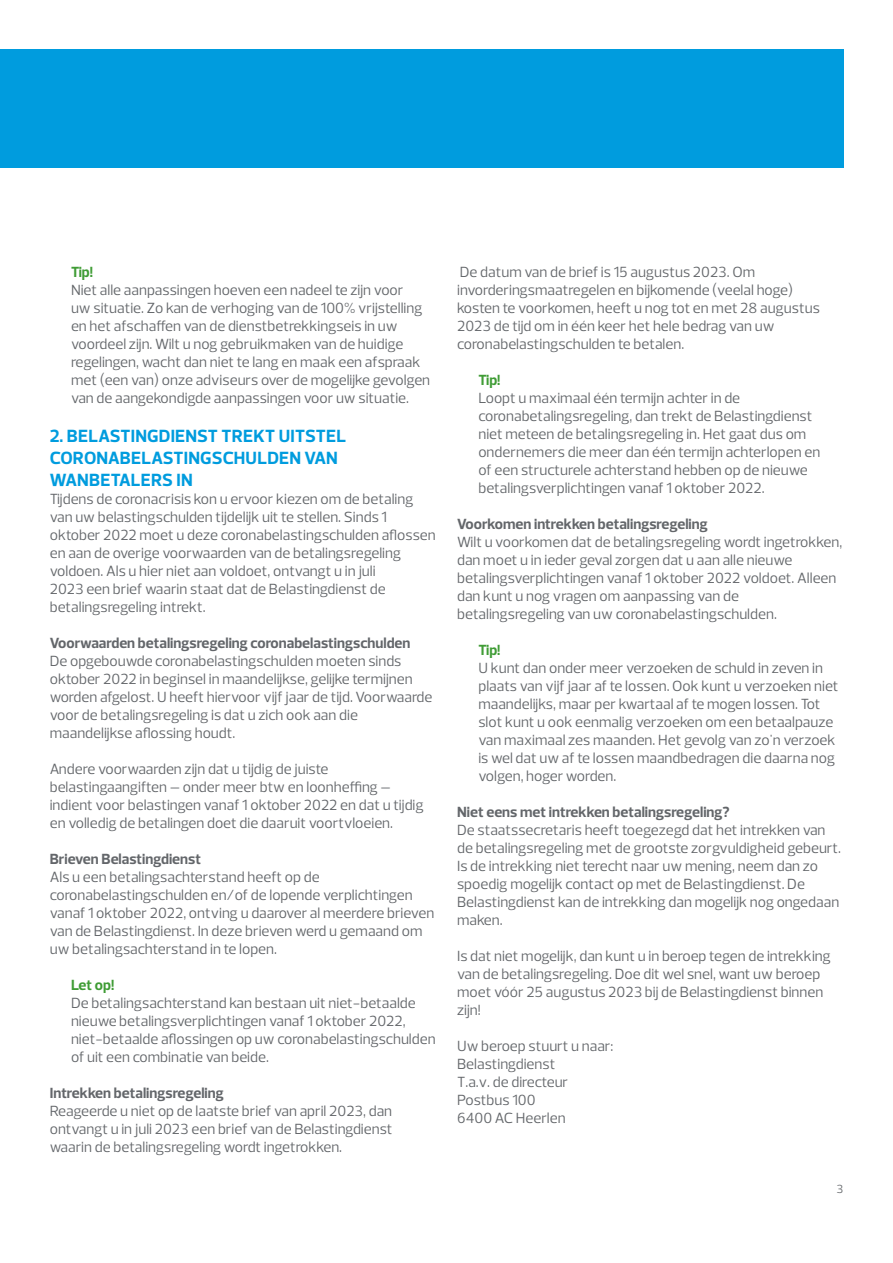
<style>
.page{position:relative;width:893px;height:1263px;background:#fff}
.page>*{position:absolute;margin:0;border:0;box-sizing:border-box;transform-origin:0 0}
.t1{font:700 18px/21.6px "Prelo";letter-spacing:.015em;color:#009cde}
.t2{font:15px/18px "Prelo";color:#63666a}
.t3{font:700 15px "Prelo";color:#63666a}
.t4{font:700 15px "Prelo";color:#3f9c35}
.t5{font:12px "Prelo";color:#63666a}
</style>
<div class="page">
<div style="left:0;top:50px;width:843px;height:118px;background:#009cde"></div>
<p class="t4" style="left:71px;top:262px;width:24px">Tip!</p>
<p class="t2" style="left:71px;top:281px;width:361px">Niet alle aanpassingen hoeven een nadeel te zijn voor<br>uw situatie. Zo kan de verhoging van de 100% vrijstelling en het afschaffen van de dienstbetrekkingseis in uw voordeel zijn. Wilt u nog gebruikmaken van de huidige regelingen, wacht dan niet te lang en maak een afspraak met (een van) onze adviseurs over de mogelijke gevolgen van de aangekondigde aanpassingen voor uw situatie.</p>
<p class="t1" style="left:50px;top:426px;width:298px">2. BELASTINGDIENST TREKT UITSTEL<br>CORONABELASTINGSCHULDEN VAN<br>WANBETALERS IN</p>
<p class="t2" style="left:50px;top:490px;width:387px">Tijdens de coronacrisis kon u ervoor kiezen om de betaling van uw belastingschulden tijdelijk uit te stellen. Sinds 1 oktober 2022 moet u deze coronabelastingschulden aflossen en aan de overige voorwaarden van de betalingsregeling voldoen. Als u hier niet aan voldoet, ontvangt u in juli<br>2023 een brief waarin staat dat de Belastingdienst de betalingsregeling intrekt.</p>
<p class="t3" style="left:50px;top:633px;width:362px">Voorwaarden betalingsregeling coronabelastingschulden</p>
<p class="t2" style="left:50px;top:652px;width:384px">De opgebouwde coronabelastingschulden moeten sinds oktober 2022 in beginsel in maandelijkse, gelijke termijnen worden afgelost. U heeft hiervoor vijf jaar de tijd. Voorwaarde voor de betalingsregeling is dat u zich ook aan die maandelijkse aflossing houdt.</p>
<p class="t2" style="left:50px;top:760px;width:376px">Andere voorwaarden zijn dat u tijdig de juiste belastingaangiften – onder meer btw en loonheffing – indient voor belastingen vanaf 1 oktober 2022 en dat u tijdig en volledig de betalingen doet die daaruit voortvloeien.</p>
<p class="t3" style="left:50px;top:849px;width:153px">Brieven Belastingdienst</p>
<p class="t2" style="left:50px;top:868px;width:386px">Als u een betalingsachterstand heeft op de coronabelastingschulden en/of de lopende verplichtingen vanaf 1 oktober 2022, ontving u daarover al meerdere brieven van de Belastingdienst. In deze brieven werd u gemaand om uw betalingsachterstand in te lopen.</p>
<p class="t4" style="left:71px;top:975px;width:45px">Let op!</p>
<p class="t2" style="left:71px;top:994px;width:366px">De betalingsachterstand kan bestaan uit niet-betaalde nieuwe betalingsverplichtingen vanaf 1 oktober 2022, niet-betaalde aflossingen op uw coronabelastingschulden of uit een combinatie van beide.</p>
<p class="t3" style="left:50px;top:1083px;width:176px">Intrekken betalingsregeling</p>
<p class="t2" style="left:50px;top:1102px;width:344px;text-align:justify">Reageerde u niet op de laatste brief van april 2023, dan ontvangt u in juli 2023 een brief van de Belastingdienst waarin de betalingsregeling wordt ingetrokken.</p>
<p class="t2" style="left:457px;top:263px;width:364px">De datum van de brief is 15 augustus 2023. Om invorderingsmaatregelen en bijkomende (veelal hoge) kosten te voorkomen, heeft u nog tot en met 28 augustus 2023 de tijd om in één keer het hele bedrag van uw coronabelastingschulden te betalen.</p>
<p class="t4" style="left:478px;top:370px;width:24px">Tip!</p>
<p class="t2" style="left:478px;top:389px;width:343px">Loopt u maximaal één termijn achter in de coronabetalingsregeling, dan trekt de Belastingdienst niet meteen de betalingsregeling in. Het gaat dus om ondernemers die meer dan één termijn achterlopen en of een structurele achterstand hebben op de nieuwe betalingsverplichtingen vanaf 1 oktober 2022.</p>
<p class="t3" style="left:457px;top:514px;width:252px">Voorkomen intrekken betalingsregeling</p>
<p class="t2" style="left:457px;top:533px;width:387px">Wilt u voorkomen dat de betalingsregeling wordt ingetrokken, dan moet u in ieder geval zorgen dat u aan alle nieuwe betalingsverplichtingen vanaf 1 oktober 2022 voldoet. Alleen dan kunt u nog vragen om aanpassing van de betalingsregeling van uw coronabelastingschulden.</p>
<p class="t4" style="left:478px;top:640px;width:24px">Tip!</p>
<p class="t2" style="left:478px;top:659px;width:362px">U kunt dan onder meer verzoeken de schuld in zeven in plaats van vijf jaar af te lossen. Ook kunt u verzoeken niet maandelijks, maar per kwartaal af te mogen lossen. Tot slot kunt u ook eenmalig verzoeken om een betaalpauze van maximaal zes maanden. Het gevolg van zo'n verzoek is wel dat uw af te lossen maandbedragen die daarna nog volgen, hoger worden.</p>
<p class="t3" style="left:457px;top:802px;width:274px">Niet eens met intrekken betalingsregeling?</p>
<p class="t2" style="left:457px;top:821px;width:385px">De staatssecretaris heeft toegezegd dat het intrekken van de betalingsregeling met de grootste zorgvuldigheid gebeurt.<br>Is de intrekking niet terecht naar uw mening, neem dan zo spoedig mogelijk contact op met de Belastingdienst. De Belastingdienst kan de intrekking dan mogelijk nog ongedaan maken.</p>
<p class="t2" style="left:457px;top:947px;width:375px">Is dat niet mogelijk, dan kunt u in beroep tegen de intrekking van de betalingsregeling. Doe dit wel snel, want uw beroep moet vóór 25 augustus 2023 bij de Belastingdienst binnen zijn!</p>
<p class="t2" style="left:457px;top:1037px;width:158px">Uw beroep stuurt u naar:<br>Belastingdienst<br>T.a.v. de directeur<br>Postbus 100<br>6400 AC Heerlen</p>
<p class="t5" style="left:837px;top:1181px;width:8px">3</p>
</div>
